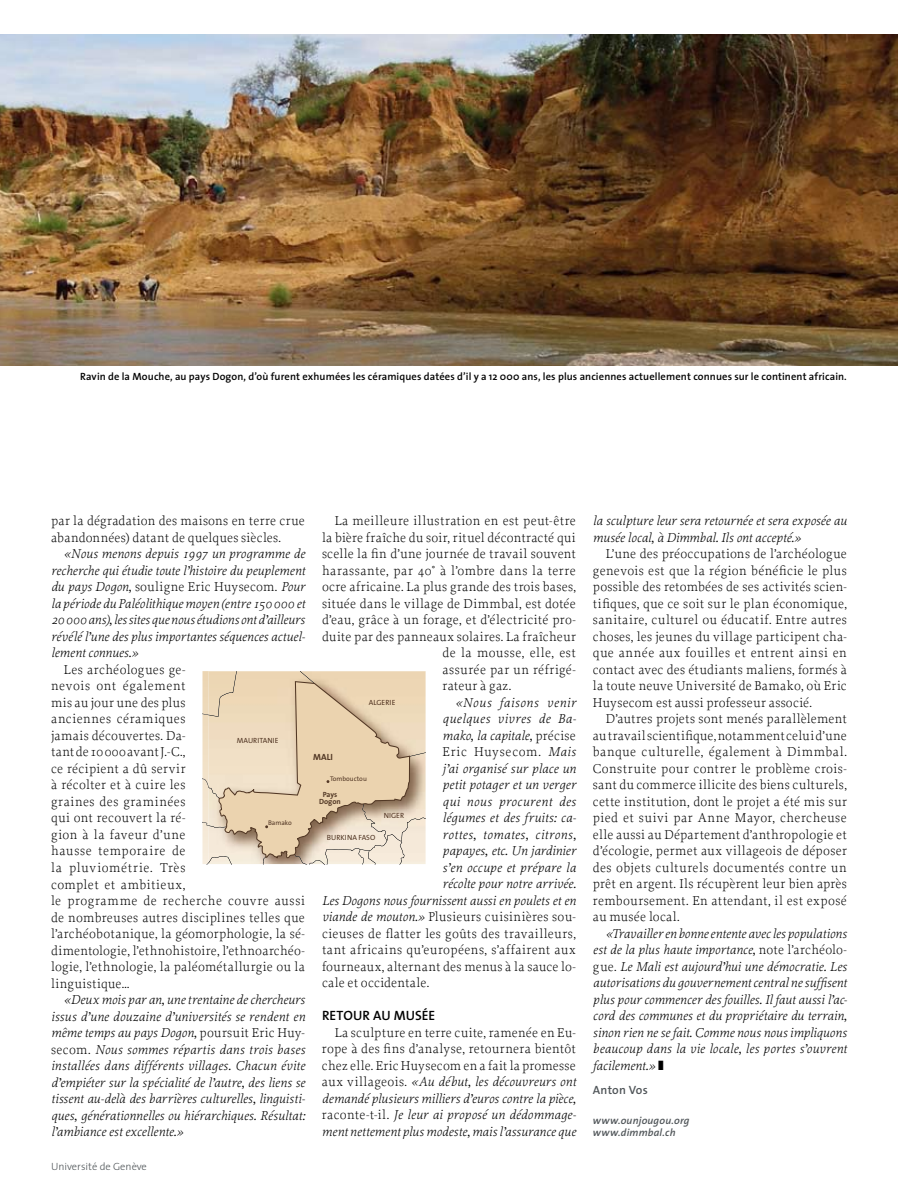
<style>
.page{position:relative;width:898px;height:1204px;background:#fff}
.page>*{position:absolute;margin:0;border:0;box-sizing:border-box;transform-origin:0 0}
.t1{font:300 13.5px/16.5px "Proforma";letter-spacing:.025em;color:#000}
.t2{font:italic 300 13.5px/16.5px "Proforma";letter-spacing:.015em;color:#000;text-align:justify}
.t3{font:italic 300 13.5px "Proforma";letter-spacing:.045em;color:#000}
.t4{font:italic 300 13.5px "Proforma";letter-spacing:.04em;color:#000}
.t5{font:italic 300 13.5px "Proforma";letter-spacing:.05em;color:#000}
.t6{font:300 13.5px "Proforma";letter-spacing:.05em;color:#000}
.t7{font:600 13.5px "The Sans";color:#000}
.t8{font:600 12px "The Sans";letter-spacing:.015em;color:#505559}
.t9{font:600 10.5px "The Sans";letter-spacing:.01em;color:#000}
.t10{font:italic 600 10.5px/12.6px "The Sans";letter-spacing:.015em;color:#505559}
.t11{font:300 10.5px "The Sans";color:#505559}
.t12{font:9px "The Sans Bold Caps";color:#523825}
.t13{font:7.5px "The Sans Caps";color:#533725}
.t14{font:700 7.5px/7.5px "The Sans";color:#523825;text-align:center}
.t15{font:6.75px "The Sans";color:#533725}
.s1{font-style:normal}
.s2{font-style:italic}
</style>
<div class="page">
<svg style="left:202px;top:671px;width:223px;height:193px;background:#e4d0b3"></svg>
<img style="left:0;top:34px;width:897px;height:332px">
<p class="t9" style="left:80px;top:367px;width:767px">Ravin de la Mouche, au pays Dogon, d’où furent exhumées les céramiques datées d’il y a 12 000 ans, les plus anciennes actuellement connues sur le continent africain.</p>
<p class="t1" style="left:51px;top:512px;width:255px">par la dégradation des maisons en terre crue abandonnées) datant de quelques siècles.</p>
<p class="t2" style="left:51px;top:545px;width:255px;text-indent:13px">«Nous menons depuis 1997 un programme de recherche qui étudie toute l’histoire du peuplement du pays Dogon, <span class="s1">souligne Eric Huysecom.</span> Pour la période du Paléolithique moyen (entre 150 000 et 20 000 ans), les sites que nous étudions ont d’ailleurs révélé l’une des plus importantes séquences actuel&shy;lement connues.»</p>
<p class="t1" style="left:51px;top:661px;width:255px;text-indent:13px">Les archéologues ge-<br>nevois ont également<br>mis au jour une des plus<br>anciennes céramiques<br>jamais découvertes. Da-<br>tant de 10 000 avant J.-C.,<br>ce récipient a dû servir<br>à récolter et à cuire les<br>graines des graminées<br>qui ont recouvert la ré-<br>gion à la faveur d’une<br>hausse temporaire de<br>la pluviométrie. Très<br>complet et ambitieux,<br>le programme de recherche couvre aussi de nombreuses autres disciplines telles que l’archéobotanique, la géomorphologie, la sé&shy;dimentologie, l’ethnohistoire, l’ethnoarchéo&shy;logie, l’ethnologie, la paléométallurgie ou la linguistique…</p>
<p class="t2" style="left:51px;top:990px;width:255px;text-indent:13px">«Deux mois par an, une trentaine de chercheurs issus d’une douzaine d’universités se rendent en même temps au pays Dogon, <span class="s1">poursuit Eric Huy&shy;secom.</span> Nous sommes répartis dans trois bases installées dans différents villages. Chacun évite d’empiéter sur la spécialité de l’autre, des liens se tissent au-delà des barrières culturelles, linguisti&shy;ques, générationnelles ou hiérarchiques. Résultat: l’ambiance est excellente.»</p>
<p class="t1" style="left:334px;top:512px;width:242px">La meilleure illustration en est peut-être</p>
<p class="t1" style="left:322px;top:529px;width:255px">la bière fraîche du soir, rituel décontracté qui</p>
<p class="t1" style="left:322px;top:545px;width:255px">scelle la fin d’une journée de travail souvent</p>
<p class="t1" style="left:322px;top:562px;width:255px">harassante, par 40° à l’ombre dans la terre</p>
<p class="t1" style="left:322px;top:578px;width:255px">ocre africaine. La plus grande des trois bases,</p>
<p class="t1" style="left:322px;top:595px;width:255px">située dans le village de Dimmbal, est dotée</p>
<p class="t1" style="left:322px;top:611px;width:255px">d’eau, grâce à un forage, et d’électricité pro-</p>
<p class="t1" style="left:322px;top:628px;width:255px">duite par des panneaux solaires. La fraîcheur</p>
<p class="t1" style="left:442px;top:644px;width:135px">de la mousse, elle, est</p>
<p class="t1" style="left:442px;top:661px;width:135px">assurée par un réfrigé-</p>
<p class="t1" style="left:442px;top:677px;width:70px">rateur à gaz.</p>
<p class="t5" style="left:455px;top:693px;width:122px">«Nous faisons venir</p>
<p class="t3" style="left:442px;top:710px;width:135px">quelques vivres de Ba-</p>
<p class="t2" style="left:442px;top:726px;width:135px">mako, la capitale, <span class="s1">précise</span></p>
<p class="t6" style="left:442px;top:743px;width:135px">Eric Huysecom. <span class="s2">Mais</span></p>
<p class="t2" style="left:442px;top:759px;width:135px">j’ai organisé sur place un</p>
<p class="t2" style="left:442px;top:776px;width:135px">petit potager et un verger</p>
<p class="t3" style="left:442px;top:792px;width:135px">qui nous procurent des</p>
<p class="t2" style="left:442px;top:809px;width:135px">légumes et des fruits: ca-</p>
<p class="t4" style="left:442px;top:825px;width:135px">rottes, tomates, citrons,</p>
<p class="t2" style="left:442px;top:842px;width:135px">papayes, etc. Un jardinier</p>
<p class="t2" style="left:442px;top:858px;width:135px">s’en occupe et prépare la</p>
<p class="t2" style="left:442px;top:875px;width:135px">récolte pour notre arrivée.</p>
<p class="t2" style="left:322px;top:891px;width:255px">Les Dogons nous fournissent aussi en poulets et en</p>
<p class="t1" style="left:322px;top:908px;width:255px"><span class="s2">viande de mouton.»</span> Plusieurs cuisinières sou-</p>
<p class="t1" style="left:322px;top:925px;width:255px">cieuses de flatter les goûts des travailleurs,</p>
<p class="t1" style="left:322px;top:941px;width:255px">tant africains qu’européens, s’affairent aux</p>
<p class="t1" style="left:322px;top:958px;width:255px">fourneaux, alternant des menus à la sauce lo-</p>
<p class="t1" style="left:322px;top:974px;width:109px">cale et occidentale.</p>
<p class="t7" style="left:322px;top:1004px;width:17px">Retour</p>
<p class="t7" style="left:373px;top:1004px;width:31px">au Mus</p>
<p class="t7" style="left:421px;top:1004px;width:13px">ée</p>
<p class="t2" style="left:322px;top:1023px;width:255px;text-indent:13px"><span class="s1">La sculpture en terre cuite, ramenée en Eu&shy;rope à des fins d’analyse, retournera bientôt chez elle. Eric Huysecom en a fait la promesse aux villageois.</span> «Au début, les découvreurs ont demandé plusieurs milliers d’euros contre la pièce, <span class="s1">raconte-t-il.</span> Je leur ai proposé un dédommage&shy;ment nettement plus modeste, mais l’assurance que</p>
<p class="t13" style="left:368px;top:696px;width:28px">ALGERIE</p>
<p class="t13" style="left:237px;top:734px;width:43px">MAURITANIE</p>
<p class="t12" style="left:313px;top:749px;width:21px">MALI</p>
<p class="t15" style="left:330px;top:772px;width:38px">Tombouctou</p>
<p class="t14" style="left:319px;top:790px;width:23px">Pays<br>Dogon</p>
<p class="t13" style="left:383px;top:809px;width:22px">NIGER</p>
<p class="t15" style="left:268px;top:817px;width:25px">Bamako</p>
<p class="t13" style="left:326px;top:830px;width:50px">BURKINA FASO</p>
<p class="t11" style="left:51px;top:1157px;width:97px">U niversité de Genève</p>
<p class="t2" style="left:592px;top:512px;width:255px">la sculpture leur sera retournée et sera exposée au musée local, à Dimmbal. Ils ont accepté.»</p>
<p class="t1" style="left:592px;top:545px;width:255px;text-align:justify;text-indent:13px">L’une des préoccupations de l’archéologue genevois est que la région bénéficie le plus possible des retombées de ses activités scien&shy;tifiques, que ce soit sur le plan économique, sanitaire, culturel ou éducatif. Entre autres choses, les jeunes du village participent cha&shy;que année aux fouilles et entrent ainsi en contact avec des étudiants maliens, formés à la toute neuve Université de Bamako, où Eric Huysecom est aussi professeur associé.</p>
<p class="t1" style="left:592px;top:710px;width:255px;text-align:justify;text-indent:13px">D’autres projets sont menés parallèlement au travail scientifique, notamment celui d’une banque culturelle, également à Dimmbal.<br>Construite pour contrer le problème crois&shy;sant du commerce illicite des biens culturels, cette institution, dont le projet a été mis sur pied et suivi par Anne Mayor, chercheuse elle aussi au Département d’anthropologie et d’écologie, permet aux villageois de déposer des objets culturels documentés contre un prêt en argent. Ils récupèrent leur bien après remboursement. En attendant, il est exposé au musée local.</p>
<p class="t2" style="left:592px;top:924px;width:255px;text-indent:13px">«Travailler en bonne entente avec les populations est de la plus haute importance, <span class="s1">note l’archéolo&shy;gue.</span> Le Mali est aujourd’hui une démocratie. Les autorisations du gouvernement central ne suffisent plus pour commencer des fouilles. Il faut aussi l’ac&shy;cord des communes et du propriétaire du terrain, sinon rien ne se fait. Comme nous nous impliquons beaucoup dans la vie locale, les portes s’ouvrent facilement.» ❚</p>
<p class="t8" style="left:592px;top:1080px;width:56px">Anton Vos</p>
<p class="t10" style="left:592px;top:1113px;width:98px">www.ounjougou.org www.dimmbal.ch</p>
</div>
